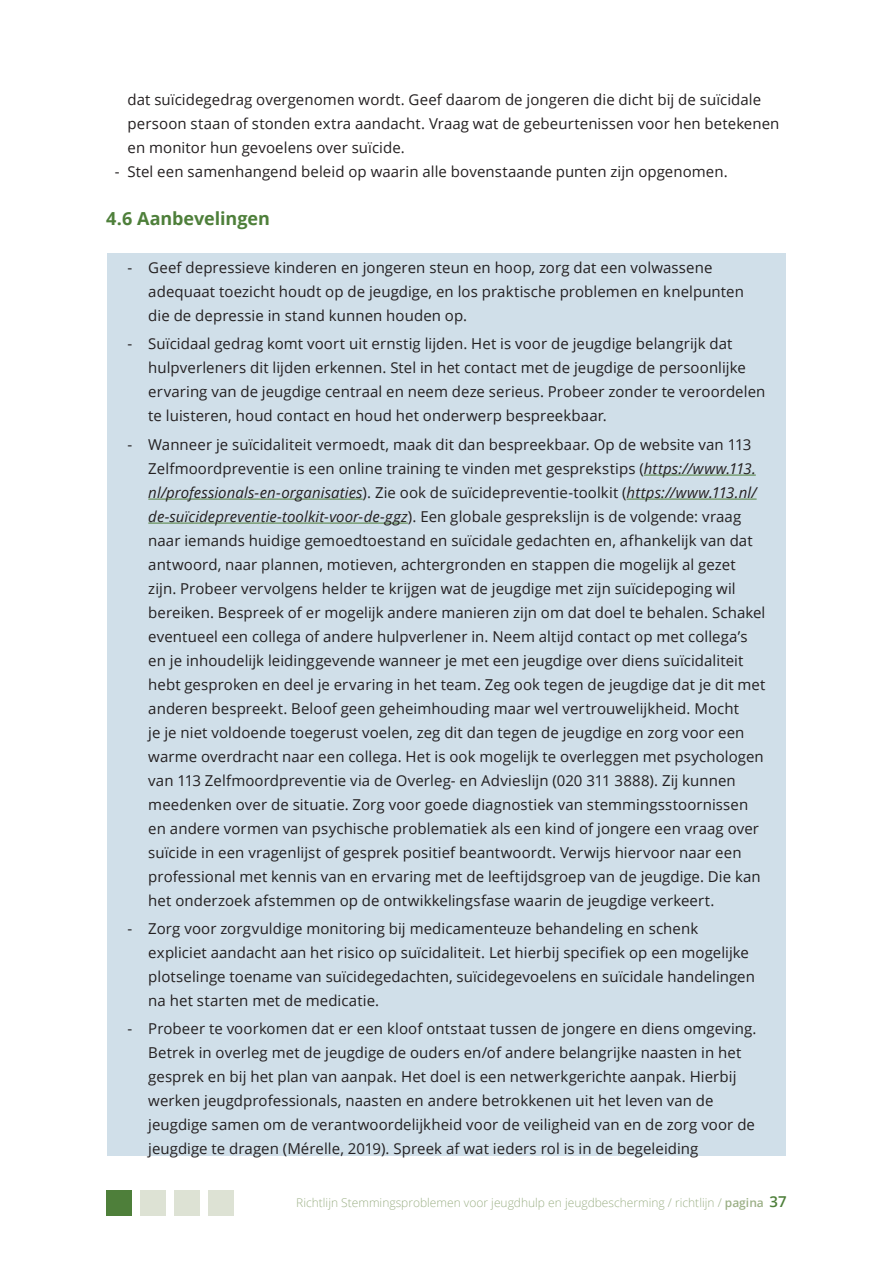
<style>
.page{position:relative;width:893px;height:1263px;background:#fff}
.page>*{position:absolute;margin:0;border:0;box-sizing:border-box;transform-origin:0 0}
.Kop_1_1{font:700 18px "Open Sans";letter-spacing:-.005em;color:#4e7f3a}
.Arcering{font:15px/24px "Open Sans";letter-spacing:.005em;color:#231f20}
.tekst_plat_-_insprin{font:15px/24px "Open Sans";letter-spacing:.005em;color:#231f20}
.t1{font:300 12px "Open Sans";color:#9db188}
.s1{font-style:italic}
.s2{font-weight:600}
.s3{font-weight:600;font-size:15px;color:#4e7f3a}
</style>
<div class="page">
<div style="left:106px;top:1191px;width:26px;height:25px;background:#4e7f3a"></div>
<div style="left:140px;top:1191px;width:26px;height:25px;background:#dde2d4"></div>
<div style="left:174px;top:1191px;width:26px;height:25px;background:#dde2d4"></div>
<div style="left:208px;top:1191px;width:26px;height:25px;background:#dde2d4"></div>
<div style="left:107px;top:253px;width:679px;height:80px;background:#d0dfe9"></div>
<div style="left:107px;top:329px;width:679px;height:104px;background:#d0dfe9"></div>
<div style="left:107px;top:430px;width:679px;height:488px;background:#d0dfe9"></div>
<hr style="left:644px;top:475px;width:112px;height:1px;background:#4e7f3a">
<hr style="left:148px;top:499px;width:215px;height:1px;background:#4e7f3a">
<hr style="left:627px;top:499px;width:130px;height:1px;background:#4e7f3a">
<hr style="left:148px;top:523px;width:260px;height:1px;background:#4e7f3a">
<div style="left:107px;top:914px;width:679px;height:104px;background:#d0dfe9"></div>
<div style="left:107px;top:1014px;width:679px;height:142px;background:#d0dfe9"></div>
<p class="tekst_plat_-_insprin" style="left:128px;top:87px;width:653px">dat suïcidegedrag overgenomen wordt. Geef daarom de jongeren die dicht bij de suïcidale persoon staan of stonden extra aandacht. Vraag wat de gebeurtenissen voor hen betekenen en monitor hun gevoelens over suïcide.</p>
<p class="tekst_plat_-_insprin" style="left:115px;top:159px;width:614px">- Stel een samenhangend beleid op waarin alle bovenstaande punten zijn opgenomen.</p>
<p class="Kop_1_1" style="left:106px;top:206px;width:165px">4.6 Aanbevelingen</p>
<p class="Arcering" style="left:148px;top:255px;width:597px;text-indent:-21px">- Geef depressieve kinderen en jongeren steun en hoop, zorg dat een volwassene adequaat toezicht houdt op de jeugdige, en los praktische problemen en knelpunten die de depressie in stand kunnen houden op.</p>
<p class="Arcering" style="left:148px;top:331px;width:619px;text-indent:-21px">- Suïcidaal gedrag komt voort uit ernstig lijden. Het is voor de jeugdige belangrijk dat hulpverleners dit lijden erkennen. Stel in het contact met de jeugdige de persoonlijke ervaring van de jeugdige centraal en neem deze serieus. Probeer zonder te veroordelen te luisteren, houd contact en houd het onderwerp bespreekbaar.</p>
<p class="Arcering" style="left:148px;top:432px;width:619px;text-indent:-21px">- Wanneer je suïcidaliteit vermoedt, maak dit dan bespreekbaar. Op de website van 113<br>Zelfmoordpreventie is een online training te vinden met gesprekstips (<span class="s1">https://www.113. nl/professionals-en-organisaties</span>). Zie ook de suïcidepreventie-toolkit (<span class="s1">https://www.113.nl/ de-suïcidepreventie-toolkit-voor-de-ggz</span>). Een globale gesprekslijn is de volgende: vraag naar iemands huidige gemoedtoestand en suïcidale gedachten en, afhankelijk van dat antwoord, naar plannen, motieven, achtergronden en stappen die mogelijk al gezet zijn. Probeer vervolgens helder te krijgen wat de jeugdige met zijn suïcidepoging wil bereiken. Bespreek of er mogelijk andere manieren zijn om dat doel te behalen. Schakel eventueel een collega of andere hulpverlener in. Neem altijd contact op met collega’s en je inhoudelijk leidinggevende wanneer je met een jeugdige over diens suïcidaliteit hebt gesproken en deel je ervaring in het team. Zeg ook tegen de jeugdige dat je dit met anderen bespreekt. Beloof geen geheimhouding maar wel vertrouwelijkheid. Mocht<br>je je niet voldoende toegerust voelen, zeg dit dan tegen de jeugdige en zorg voor een warme overdracht naar een collega. Het is ook mogelijk te overleggen met psychologen van 113 Zelfmoordpreventie via de Overleg- en Advieslijn (020 311 3888). Zij kunnen meedenken over de situatie. Zorg voor goede diagnostiek van stemmingsstoornissen en andere vormen van psychische problematiek als een kind of jongere een vraag over suïcide in een vragenlijst of gesprek positief beantwoordt. Verwijs hiervoor naar een professional met kennis van en ervaring met de leeftijdsgroep van de jeugdige. Die kan het onderzoek afstemmen op de ontwikkelingsfase waarin de jeugdige verkeert.</p>
<p class="Arcering" style="left:148px;top:916px;width:608px;text-indent:-21px">- Zorg voor zorgvuldige monitoring bij medicamenteuze behandeling en schenk expliciet aandacht aan het risico op suïcidaliteit. Let hierbij specifiek op een mogelijke plotselinge toename van suïcidegedachten, suïcidegevoelens en suïcidale handelingen na het starten met de medicatie.</p>
<p class="Arcering" style="left:148px;top:1016px;width:610px;text-indent:-21px">- Probeer te voorkomen dat er een kloof ontstaat tussen de jongere en diens omgeving.<br>Betrek in overleg met de jeugdige de ouders en/of andere belangrijke naasten in het gesprek en bij het plan van aanpak. Het doel is een netwerkgerichte aanpak. Hierbij werken jeugdprofessionals, naasten en andere betrokkenen uit het leven van de jeugdige samen om de verantwoordelijkheid voor de veiligheid van en de zorg voor de jeugdige te dragen (Mérelle, 2019). Spreek af wat ieders rol is in de begeleiding</p>
<p class="t1" style="left:296px;top:1194px;width:492px">Richtlijn Stemmingsproblemen voor jeugdhulp en jeugdbescherming / richtlijn / <span class="s2">pagina</span> <span class="s3">37</span></p>
</div>
